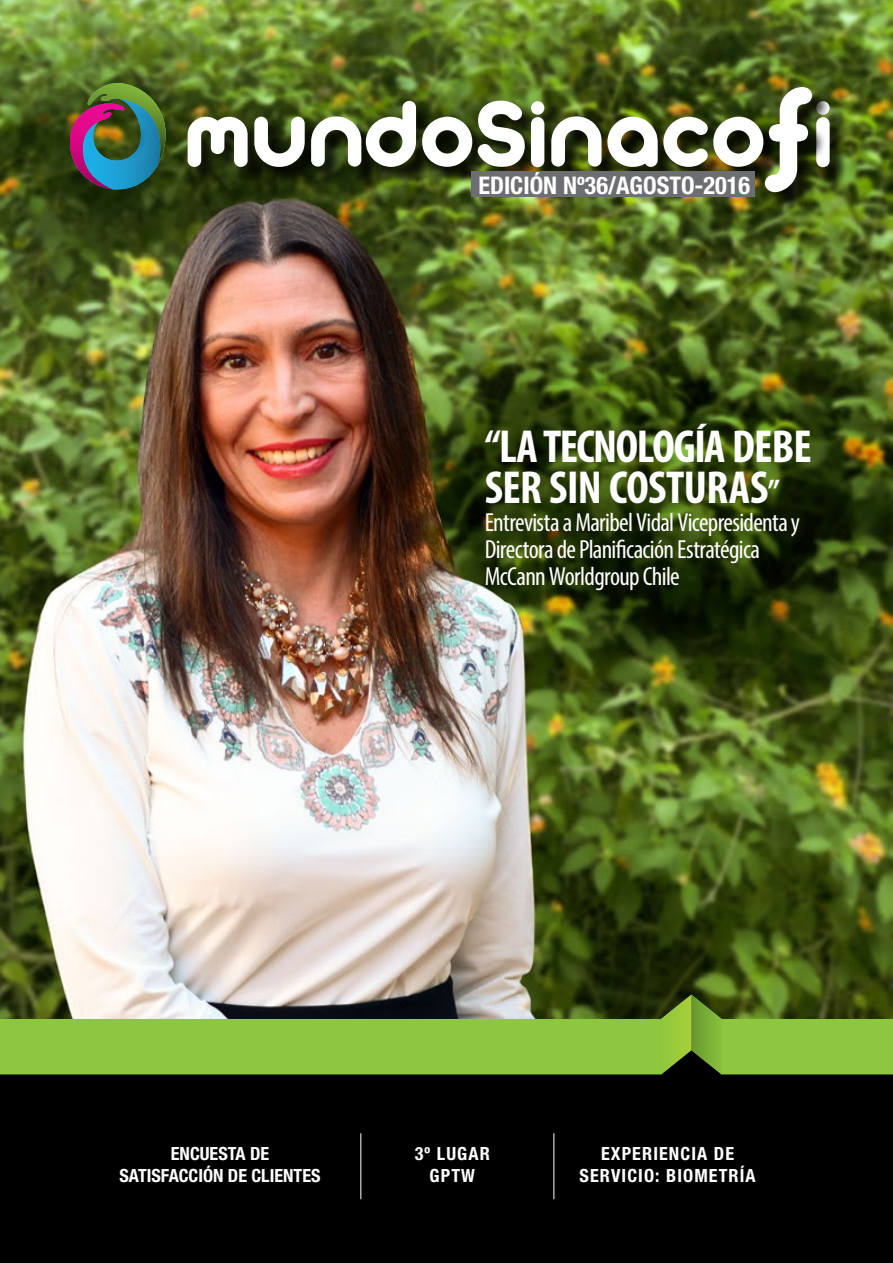
<style>
.page{position:relative;width:893px;height:1263px;background:#fff}
.page>*{position:absolute;margin:0;border:0;box-sizing:border-box;transform-origin:0 0}
.t1{font:134.7px "Arista 2.0 Alternate";color:#fff}
.t2{font:103.5px "Arista 2.0 Alternate";color:#fff}
.t3{font:700 condensed 46.5px/41px "Myriad Pro";letter-spacing:-.015em;color:#fff}
.t4{font:condensed 26.25px/27.5px "Myriad Pro";letter-spacing:-.025em;color:#fff}
.t5{font:700 condensed 24.3px "Helvetica Neue";color:#fff}
.t6{font:700 condensed 18.15px/21.9px "Helvetica Neue";letter-spacing:.06em;color:#fff;text-align:center}
.t7{font:700 condensed 18.15px/21.9px "Helvetica Neue";color:#fff;text-align:center}
.s1{font-size:34.2px}
</style>
<div class="page">
<img style="left:0;top:0;width:893px;height:994px">
<div style="left:189px;top:102px;width:660px;height:84px;background:#000;opacity:.75"></div>
<div style="left:767px;top:89px;width:64px;height:122px;background:#000;opacity:.75"></div>
<div style="left:471px;top:172px;width:283px;height:25px;background:#6d6e71"></div>
<svg style="left:67px;top:81px;width:111px;height:110px;background:#465352"></svg>
<img style="left:88px;top:83px;width:78px;height:80px">
<img style="left:121px;top:99px;width:25px;height:16px">
<img style="left:146px;top:93px;width:20px;height:40px">
<div style="left:0;top:1045px;width:893px;height:218px;background:#000"></div>
<svg style="left:0;top:994px;width:691px;height:80px;background:#85ae4c"></svg>
<svg style="left:691px;top:994px;width:202px;height:80px;background:#75a130"></svg>
<img style="left:661px;top:995px;width:61px;height:79px">
<img style="left:691px;top:1050px;width:31px;height:24px">
<hr style="left:361px;top:1133px;width:1px;height:66px;background:#fff">
<hr style="left:554px;top:1133px;width:1px;height:66px;background:#fff">
<h1 class="t1" style="left:763px;top:45px;width:53px">f</h1>
<h2 class="t2" style="left:184px;top:68px;width:651px">mundoSinaco i</h2>
<p class="t5" style="left:478px;top:171px;width:273px">EDICIÓN Nº36/AGOSTO-2016</p>
<h3 class="t3" style="left:485px;top:425px;width:329px">“LA TECNOLOGÍA DEBE<br>SER SIN COSTURAS<span class="s1">”</span></h3>
<p class="t4" style="left:485px;top:508px;width:317px">Entrevista a Maribel Vidal Vicepresidenta y<br>Directora de Planificación Estratégica<br>McCann Worldgroup Chile</p>
<p class="t7" style="left:120px;top:1142px;width:203px">ENCUESTA DE<br>SATISFACCIÓN DE CLIENTES</p>
<p class="t6" style="left:415px;top:1142px;width:77px">3º LUGAR<br>GPTW</p>
<p class="t6" style="left:579px;top:1142px;width:178px">EXPERIENCIA DE<br>SERVICIO: BIOMETRÍA</p>
</div>
